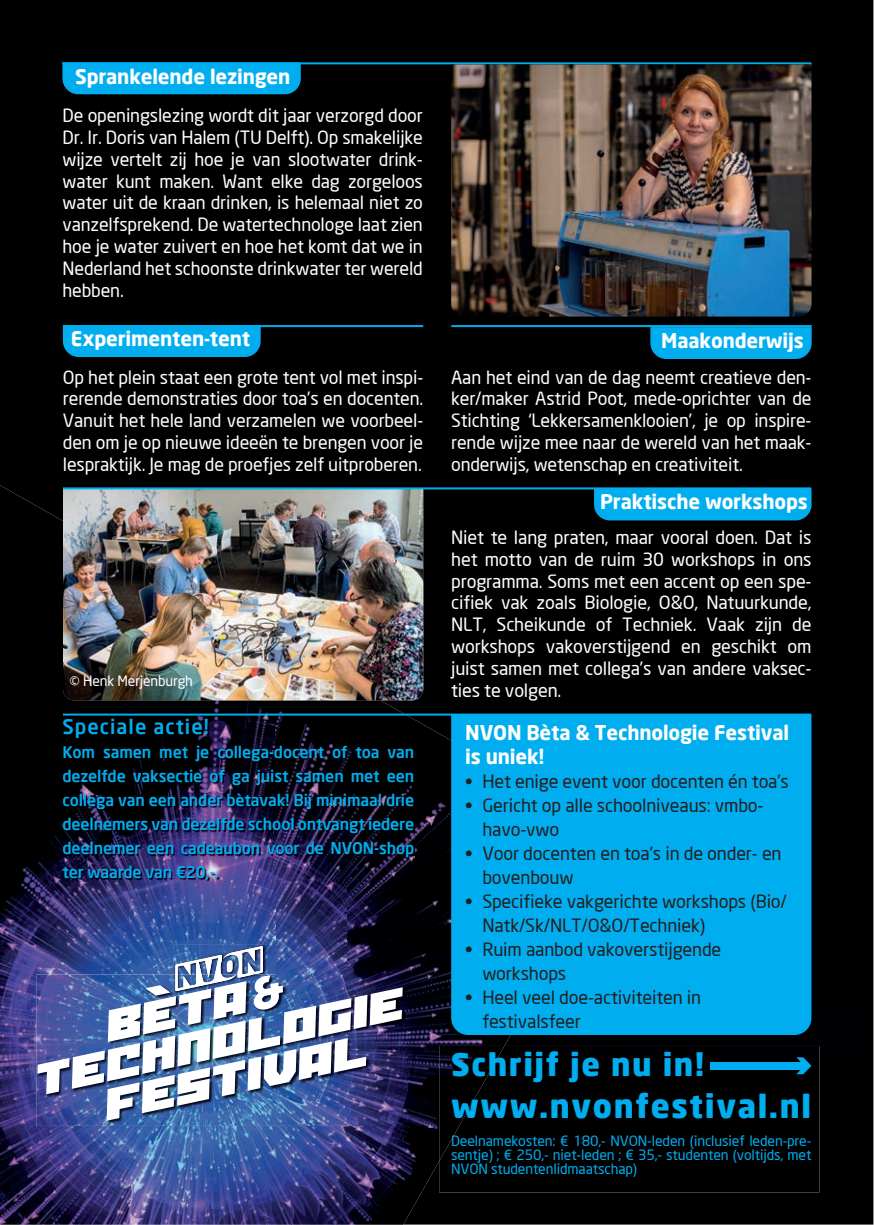
<style>
.page{position:relative;width:874px;height:1225px;background:#fff}
.page>*{position:absolute;margin:0;border:0;box-sizing:border-box;transform-origin:0 0}
.t1{font:900 31.8px "Neo Sans";letter-spacing:.05em;color:#00aeef}
.t2{font:900 31px "Neo Sans";letter-spacing:.05em;color:#00aeef}
.t3{font:700 20px/24px "Neo Sans";letter-spacing:-.01em;color:#fff}
.t4{font:500 20px "Neo Sans";letter-spacing:.05em;color:#00aeef}
.t5{font:18px/21.8px "Neo Sans";letter-spacing:-.01em;color:#fff;text-align:justify}
.t6{font:18px/24px "Neo Sans";letter-spacing:-.01em;color:#231f20}
.t7{font:500 16px/24px "Neo Sans";letter-spacing:-.01em;color:#00aeef;text-align:justify}
.t8{font:14px/14px "Neo Sans";letter-spacing:-.01em;color:#00aeef;text-align:justify}
.t9{font:14px "Neo Sans";letter-spacing:-.01em;color:#fff}
</style>
<div class="page">
<div style="left:0;top:0;width:873px;height:1224px;background:#000001"></div>
<img style="left:270px;top:1224px;width:133px;height:1px">
<img style="left:135px;top:1224px;width:135px;height:1px">
<img style="left:0;top:1224px;width:135px;height:1px">
<img style="left:0;top:1090px;width:345px;height:134px">
<img style="left:345px;top:686px;width:139px;height:538px">
<img style="left:0;top:485px;width:69px;height:605px">
<img style="left:483px;top:1035px;width:70px;height:11px">
<img style="left:69px;top:881px;width:277px;height:65px">
<img style="left:69px;top:700px;width:207px;height:20px">
<img style="left:276px;top:700px;width:70px;height:20px">
<div style="left:439px;top:1046px;width:379px;height:146px;background:#000001"></div>
<img style="left:439px;top:1046px;width:65px;height:115px">
<img style="left:63px;top:720px;width:351px;height:161px">
<hr style="left:62px;top:62px;width:749px;height:2px;background:#00aeef">
<div style="left:62px;top:62px;width:238px;height:32px;background:#00aeef"></div>
<div style="left:451px;top:714px;width:360px;height:321px;background:#00aeef"></div>
<img style="left:63px;top:489px;width:360px;height:211px">
<div style="left:63px;top:327px;width:197px;height:30px;background:#00aeef"></div>
<hr style="left:63px;top:325px;width:360px;height:2px;background:#00aeef">
<img style="left:451px;top:64px;width:360px;height:252px">
<div style="left:593px;top:488px;width:218px;height:32px;background:#00aeef"></div>
<hr style="left:63px;top:487px;width:747px;height:2px;background:#00aeef">
<div style="left:650px;top:327px;width:161px;height:32px;background:#00aeef"></div>
<hr style="left:451px;top:325px;width:360px;height:2px;background:#00aeef">
<div style="left:710px;top:1062px;width:95px;height:7px;background:#00aeef"></div>
<svg style="left:795px;top:1057px;width:16px;height:17px"></svg>
<img style="left:173px;top:944px;width:94px;height:2px">
<img style="left:36px;top:974px;width:371px;height:152px">
<img style="left:37px;top:946px;width:365px;height:174px">
<hr style="left:63px;top:713px;width:747px;height:2px;background:#00aeef">
<p class="t3" style="left:75px;top:64px;width:217px">Sprankelende lezingen</p>
<p class="t5" style="left:62px;top:104px;width:362px">De openingslezing wordt dit jaar verzorgd door Dr. Ir. Doris van Halem (TU Delft). Op smakelijke wijze vertelt zij hoe je van slootwater drink&shy;water kunt maken. Want elke dag zorgeloos water uit de kraan drinken, is helemaal niet zo vanzelfsprekend. De watertechnologe laat zien hoe je water zuivert en hoe het komt dat we in Nederland het schoonste drinkwater ter wereld hebben.</p>
<p class="t3" style="left:71px;top:326px;width:181px">Experimenten-tent</p>
<p class="t5" style="left:63px;top:366px;width:362px">Op het plein staat een grote tent vol met inspi&shy;rerende demonstraties door toa’s en docenten.<br>Vanuit het hele land verzamelen we voorbeel&shy;den om je op nieuwe ideeën te brengen voor je lespraktijk. Je mag de proefjes zelf uitproberen.</p>
<p class="t9" style="left:69px;top:673px;width:125px">© Henk Merjenburgh</p>
<p class="t4" style="left:62px;top:714px;width:148px">Speciale actie!</p>
<p class="t7" style="left:62px;top:740px;width:353px">Kom samen met je collega-docent of toa van dezelfde vaksectie of ga juist samen met een collega van een ander bètavak! Bij minimaal drie deelnemers van dezelfde school ontvangt iedere deelnemer een cadeaubon voor de NVON-shop ter waarde van €20,-.</p>
<p class="t3" style="left:661px;top:328px;width:144px">Maakonderwijs</p>
<p class="t5" style="left:451px;top:366px;width:362px">Aan het eind van de dag neemt creatieve den&shy;ker/maker Astrid Poot, mede-oprichter van de Stichting ‘Lekkersamenklooien’, je op inspire&shy;rende wijze mee naar de wereld van het maak&shy;onderwijs, wetenschap en creativiteit.</p>
<p class="t3" style="left:600px;top:489px;width:209px">Praktische workshops</p>
<p class="t5" style="left:451px;top:526px;width:362px">Niet te lang praten, maar vooral doen. Dat is het motto van de ruim 30 workshops in ons programma. Soms met een accent op een spe&shy;cifiek vak zoals Biologie, O&amp;O, Natuurkunde, NLT, Scheikunde of Techniek. Vaak zijn de workshops vakoverstijgend en geschikt om juist samen met collega’s van andere vaksec&shy;ties te volgen.</p>
<p class="t3" style="left:465px;top:720px;width:325px">NVON Bèta &amp; Technologie Festival is uniek!</p>
<p class="t6" style="left:465px;top:769px;width:325px">• Het enige event voor docenten én toa’s</p>
<p class="t6" style="left:482px;top:793px;width:282px;text-indent:-17px">• Gericht op alle schoolniveaus: vmbo&shy;havo-vwo</p>
<p class="t6" style="left:482px;top:841px;width:301px;text-indent:-17px">• Voor docenten en toa’s in de onder- en bovenbouw</p>
<p class="t6" style="left:482px;top:889px;width:306px;text-indent:-17px">• Specifieke vakgerichte workshops (Bio/<br>Natk/Sk/NLT/O&amp;O/Techniek)</p>
<p class="t6" style="left:482px;top:937px;width:240px;text-indent:-17px">• Ruim aanbod vakoverstijgende workshops</p>
<p class="t6" style="left:482px;top:985px;width:220px;text-indent:-17px">• Heel veel doe-activiteiten in festivalsfeer</p>
<h2 class="t2" style="left:451px;top:1043px;width:254px">Schrijf je nu in!</h2>
<h1 class="t1" style="left:451px;top:1085px;width:361px">www.nvonfestival.nl</h1>
<p class="t8" style="left:451px;top:1133px;width:362px">Deelnamekosten: € 180,- NVON-leden (inclusief leden-pre&shy;sentje) ; € 250,- niet-leden ; € 35,- studenten (voltijds, met NVON studentenlidmaatschap)</p>
</div>
